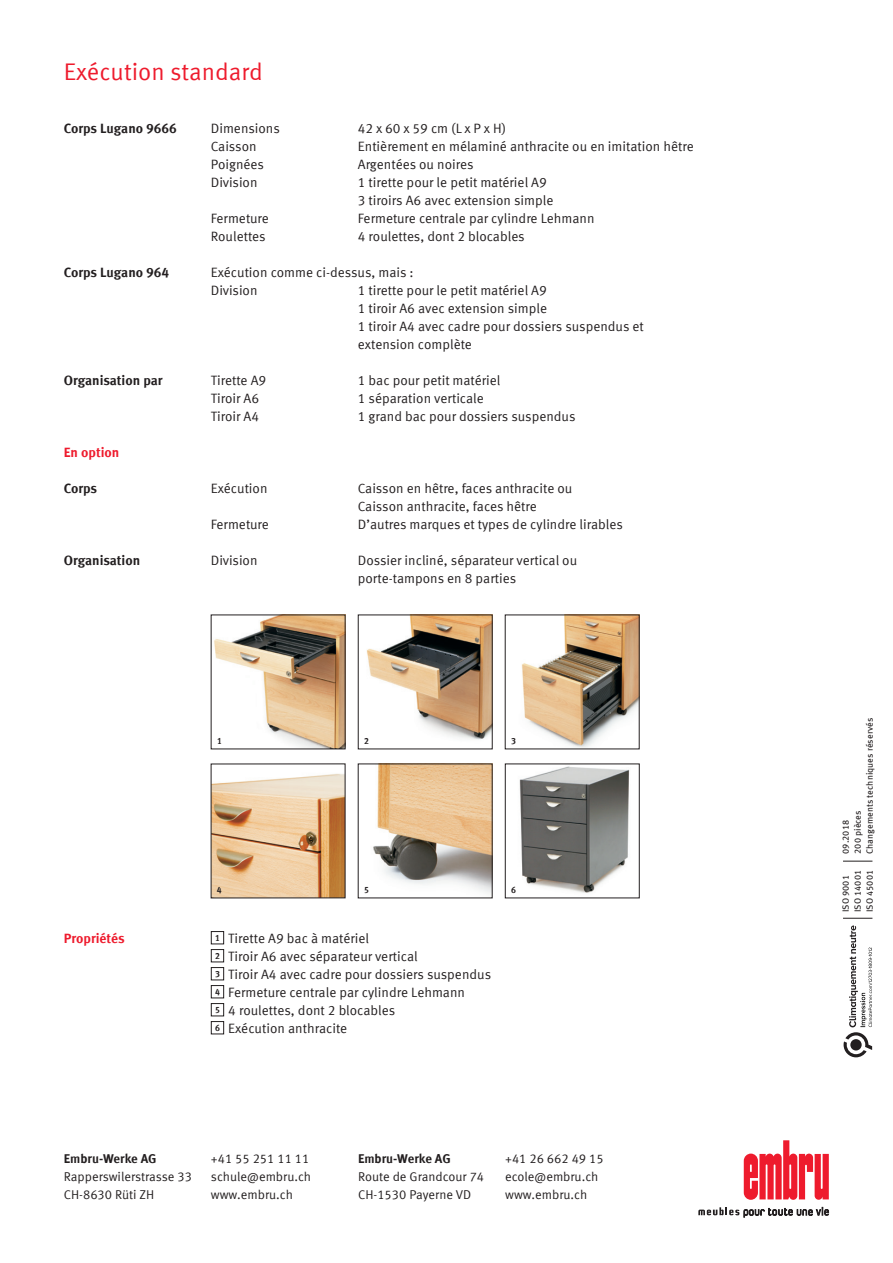
<style>
.page{position:relative;width:893px;height:1263px;background:#fff}
.page>*{position:absolute;margin:0;border:0;box-sizing:border-box;transform-origin:0 0}
.Untertitel_rot_norma{font:24px "Meta Offc Norm";color:#ee1b2d}
.Lauftext_tab_A-D{font:13.5px "Meta Offc Norm";color:#231f20}
.Legende{font:13.5px "Meta Offc Norm";color:#231f20}
.Lauftext_tab_A-D-2{font:700 13.5px "Meta Offc";color:#231f20}
.Legende-2{font:700 13.5px "Meta Offc";color:#ee1b2d}
.Lauftext_tab_A-D-3{font:700 13.5px "Meta Offc";color:#ee1b2d}
.Adressblock{font:12.75px "Meta Offc Norm";color:#231f20}
.Adressblock-2{font:700 12.75px "Meta Offc";color:#231f20}
.Druckvermerk{font:9px "Meta Offc";letter-spacing:.01em;color:#231f20}
.Legendenzahl_schwarz{font:700 9px "Meta Offc";color:#231f20;scale:.96 1}
</style>
<div class="page">
<svg style="left:519px;top:766px;width:111px;height:127px"></svg>
<div style="left:211px;top:931px;width:13px;height:13px;border:1px solid #231f20"></div>
<div style="left:211px;top:949px;width:13px;height:13px;border:1px solid #231f20"></div>
<div style="left:211px;top:967px;width:13px;height:13px;border:1px solid #231f20"></div>
<div style="left:211px;top:985px;width:13px;height:13px;border:1px solid #231f20"></div>
<div style="left:211px;top:1003px;width:13px;height:13px;border:1px solid #231f20"></div>
<div style="left:211px;top:1021px;width:13px;height:13px;border:1px solid #231f20"></div>
<svg style="left:698px;top:1207px;width:131px;height:10px"></svg>
<svg style="left:744px;top:1140px;width:85px;height:60px"></svg>
<svg style="left:373px;top:766px;width:117px;height:127px"></svg>
<svg style="left:213px;top:774px;width:130px;height:122px"></svg>
<img style="left:521px;top:617px;width:116px;height:130px">
<svg style="left:366px;top:617px;width:124px;height:123px"></svg>
<svg style="left:214px;top:617px;width:129px;height:130px"></svg>
<svg style="left:843px;top:861px;width:29px;height:1px"></svg>
<svg style="left:843px;top:918px;width:29px;height:1px"></svg>
<svg style="left:844px;top:925px;width:28px;height:132px"></svg>
<p class="Untertitel_rot_norma" style="left:64px;top:58px;width:200px">Exécution standard</p>
<p class="Lauftext_tab_A-D-2" style="left:64px;top:120px;width:115px">Corps Lugano 9666</p>
<p class="Lauftext_tab_A-D" style="left:211px;top:120px;width:71px">Dimensions</p>
<p class="Lauftext_tab_A-D" style="left:358px;top:120px;width:150px">42 x 60 x 59 cm (L x P x H)</p>
<p class="Lauftext_tab_A-D" style="left:211px;top:138px;width:47px">Caisson</p>
<p class="Lauftext_tab_A-D" style="left:358px;top:138px;width:337px">Entièrement en mélaminé anthracite ou en imitation hêtre</p>
<p class="Lauftext_tab_A-D" style="left:211px;top:156px;width:55px">Poignées</p>
<p class="Lauftext_tab_A-D" style="left:358px;top:156px;width:117px">Argentées ou noires</p>
<p class="Lauftext_tab_A-D" style="left:211px;top:174px;width:48px">Division</p>
<p class="Lauftext_tab_A-D" style="left:358px;top:174px;width:191px">1 tirette pour le petit matériel A9</p>
<p class="Lauftext_tab_A-D" style="left:358px;top:192px;width:197px">3 tiroirs A6 avec extension simple</p>
<p class="Lauftext_tab_A-D" style="left:211px;top:210px;width:60px">Fermeture</p>
<p class="Lauftext_tab_A-D" style="left:358px;top:210px;width:238px">Fermeture centrale par cylindre Lehmann</p>
<p class="Lauftext_tab_A-D" style="left:211px;top:228px;width:56px">Roulettes</p>
<p class="Lauftext_tab_A-D" style="left:358px;top:228px;width:168px">4 roulettes, dont 2 blocables</p>
<p class="Lauftext_tab_A-D-2" style="left:64px;top:264px;width:107px">Corps Lugano 964</p>
<p class="Lauftext_tab_A-D" style="left:211px;top:264px;width:204px">Exécution comme ci-dessus, mais :</p>
<p class="Lauftext_tab_A-D" style="left:211px;top:282px;width:48px">Division</p>
<p class="Lauftext_tab_A-D" style="left:358px;top:282px;width:191px">1 tirette pour le petit matériel A9</p>
<p class="Lauftext_tab_A-D" style="left:358px;top:300px;width:191px">1 tiroir A6 avec extension simple</p>
<p class="Lauftext_tab_A-D" style="left:358px;top:318px;width:288px">1 tiroir A4 avec cadre pour dossiers suspendus et</p>
<p class="Lauftext_tab_A-D" style="left:358px;top:336px;width:116px">extension complète</p>
<p class="Lauftext_tab_A-D-2" style="left:64px;top:372px;width:100px">Organisation par</p>
<p class="Lauftext_tab_A-D" style="left:211px;top:372px;width:57px">Tirette A9</p>
<p class="Lauftext_tab_A-D" style="left:358px;top:372px;width:144px">1 bac pour petit matériel</p>
<p class="Lauftext_tab_A-D" style="left:211px;top:390px;width:50px">Tiroir A6</p>
<p class="Lauftext_tab_A-D" style="left:358px;top:390px;width:128px">1 séparation verticale</p>
<p class="Lauftext_tab_A-D" style="left:211px;top:408px;width:50px">Tiroir A4</p>
<p class="Lauftext_tab_A-D" style="left:358px;top:408px;width:219px">1 grand bac pour dossiers suspendus</p>
<p class="Lauftext_tab_A-D-3" style="left:64px;top:444px;width:57px">En option</p>
<p class="Lauftext_tab_A-D-2" style="left:64px;top:480px;width:35px">Corps</p>
<p class="Lauftext_tab_A-D" style="left:211px;top:480px;width:58px">Exécution</p>
<p class="Lauftext_tab_A-D" style="left:358px;top:480px;width:216px">Caisson en hêtre, faces anthracite ou</p>
<p class="Lauftext_tab_A-D" style="left:358px;top:498px;width:180px">Caisson anthracite, faces hêtre</p>
<p class="Lauftext_tab_A-D" style="left:211px;top:516px;width:60px">Fermeture</p>
<p class="Lauftext_tab_A-D" style="left:358px;top:516px;width:267px">D’autres marques et types de cylindre lirables</p>
<p class="Lauftext_tab_A-D-2" style="left:64px;top:552px;width:78px">Organisation</p>
<p class="Lauftext_tab_A-D" style="left:211px;top:552px;width:48px">Division</p>
<p class="Lauftext_tab_A-D" style="left:358px;top:552px;width:221px">Dossier incliné, séparateur vertical ou</p>
<p class="Lauftext_tab_A-D" style="left:358px;top:570px;width:160px">porte-tampons en 8 parties</p>
<p class="Legendenzahl_schwarz" style="left:217px;top:735px;width:7px">1</p>
<p class="Legendenzahl_schwarz" style="left:364px;top:735px;width:7px">2</p>
<p class="Legendenzahl_schwarz" style="left:511px;top:735px;width:7px">3</p>
<p class="Legende-2" style="left:64px;top:930px;width:62px">Propriétés</p>
<p class="Legendenzahl_schwarz" style="left:217px;top:884px;width:7px">4</p>
<p class="Legendenzahl_schwarz" style="left:364px;top:884px;width:7px">5</p>
<p class="Legendenzahl_schwarz" style="left:511px;top:884px;width:7px">6</p>
<p class="Legendenzahl_schwarz" style="left:215px;top:932px;width:7px">1</p>
<p class="Legende" style="left:228px;top:930px;width:142px">Tirette A9 bac à matériel</p>
<p class="Legendenzahl_schwarz" style="left:215px;top:950px;width:7px">2</p>
<p class="Legende" style="left:228px;top:948px;width:191px">Tiroir A6 avec séparateur vertical</p>
<p class="Legendenzahl_schwarz" style="left:215px;top:968px;width:7px">3</p>
<p class="Legende" style="left:228px;top:966px;width:264px">Tiroir A4 avec cadre pour dossiers suspendus</p>
<p class="Legendenzahl_schwarz" style="left:215px;top:986px;width:7px">4</p>
<p class="Legende" style="left:228px;top:984px;width:238px">Fermeture centrale par cylindre Lehmann</p>
<p class="Legendenzahl_schwarz" style="left:215px;top:1004px;width:7px">5</p>
<p class="Legende" style="left:228px;top:1002px;width:168px">4 roulettes, dont 2 blocables</p>
<p class="Legendenzahl_schwarz" style="left:215px;top:1022px;width:7px">6</p>
<p class="Legende" style="left:228px;top:1020px;width:121px">Exécution anthracite</p>
<p class="Adressblock-2" style="left:64px;top:1151px;width:94px">Embru-Werke AG</p>
<p class="Adressblock" style="left:64px;top:1169px;width:130px">Rapperswilerstrasse 33</p>
<p class="Adressblock" style="left:64px;top:1187px;width:92px">CH-8630 Rüti ZH</p>
<p class="Adressblock" style="left:211px;top:1151px;width:100px">+41 55 251 11 11</p>
<p class="Adressblock" style="left:211px;top:1169px;width:102px">schule@embru.ch</p>
<p class="Adressblock" style="left:211px;top:1187px;width:84px">www.embru.ch</p>
<p class="Adressblock-2" style="left:358px;top:1151px;width:94px">Embru-Werke AG</p>
<p class="Adressblock" style="left:358px;top:1169px;width:128px">Route de Grandcour 74</p>
<p class="Adressblock" style="left:358px;top:1187px;width:115px">CH-1530 Payerne VD</p>
<p class="Adressblock" style="left:505px;top:1151px;width:100px">+41 26 662 49 15</p>
<p class="Adressblock" style="left:505px;top:1169px;width:95px">ecole@embru.ch</p>
<p class="Adressblock" style="left:505px;top:1187px;width:84px">www.embru.ch</p>
<p class="Druckvermerk" style="left:864px;top:854px;width:138px;rotate:-90deg">Changements techniques réservés</p>
<p class="Druckvermerk" style="left:840px;top:854px;width:35px;rotate:-90deg">09.2018</p>
<p class="Druckvermerk" style="left:852px;top:854px;width:45px;rotate:-90deg">200 pièces</p>
<p class="Druckvermerk" style="left:840px;top:912px;width:39px;rotate:-90deg">ISO 9001</p>
<p class="Druckvermerk" style="left:852px;top:912px;width:44px;rotate:-90deg">ISO 14001</p>
<p class="Druckvermerk" style="left:864px;top:912px;width:44px;rotate:-90deg">ISO 45001</p>
</div>
